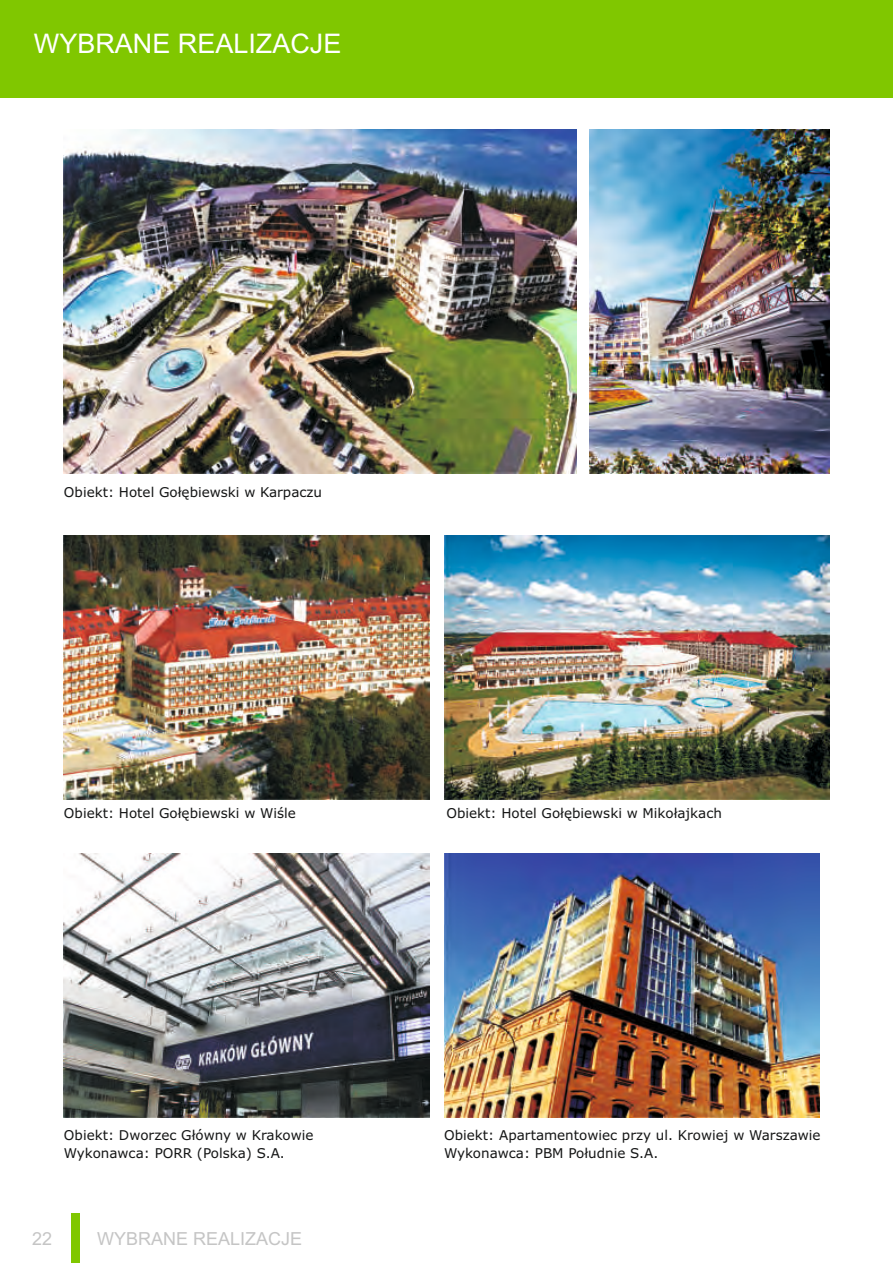
<style>
.page{position:relative;width:893px;height:1263px;background:#fff}
.page>*{position:absolute;margin:0;border:0;box-sizing:border-box;transform-origin:0 0}
.t1{font:27px "Arial";color:#fff}
.t2{font:18px "Arial";color:#c5c5c5}
.t3{font:13.5px/18px "Verdana";color:#151616}
</style>
<div class="page">
<img style="left:590px;top:129px;width:239px;height:345px">
<img style="left:64px;top:129px;width:512px;height:345px">
<img style="left:444px;top:535px;width:385px;height:264px">
<div style="left:71px;top:1213px;width:9px;height:50px;background:#80c700"></div>
<img style="left:64px;top:535px;width:365px;height:264px">
<img style="left:64px;top:853px;width:365px;height:264px">
<div style="left:0;top:0;width:893px;height:98px;background:#80c700"></div>
<img style="left:444px;top:853px;width:375px;height:264px">
<h1 class="t1" style="left:34px;top:34px;width:309px">WYBRANE REALIZACJE</h1>
<p class="t3" style="left:64px;top:484px;width:260px">Obiekt: Hotel Gołębiewski w Karpaczu</p>
<p class="t3" style="left:64px;top:805px;width:233px">Obiekt: Hotel Gołębiewski w Wiśle</p>
<p class="t3" style="left:446px;top:805px;width:277px">Obiekt: Hotel Gołębiewski w Mikołajkach</p>
<p class="t3" style="left:64px;top:1127px;width:251px">Obiekt: Dworzec Główny w Krakowie<br>Wykonawca: PORR (Polska) S.A.</p>
<p class="t3" style="left:444px;top:1127px;width:378px">Obiekt: Apartamentowiec przy ul. Krowiej w Warszawie<br>Wykonawca: PBM Południe S.A.</p>
<h2 class="t2" style="left:32px;top:1232px;width:22px">22</h2>
<h2 class="t2" style="left:97px;top:1232px;width:207px">WYBRANE REALIZACJE</h2>
</div>
